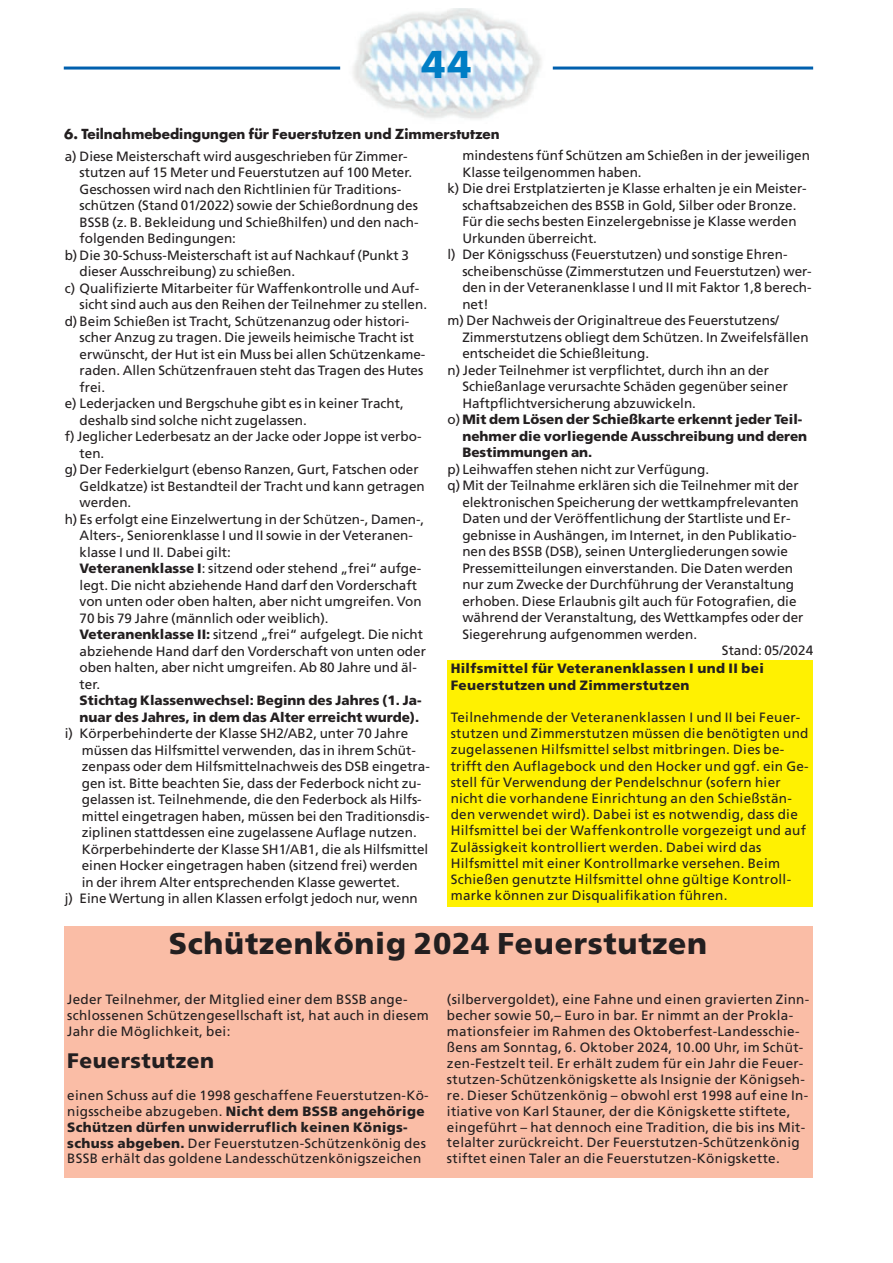
<style>
.page{position:relative;width:893px;height:1263px;background:#fff}
.page>*{position:absolute;margin:0;border:0;box-sizing:border-box;transform-origin:0 0}
.t1{font:700 36px "Futura LT";color:#007ec5}
.t2{font:900 30px "Frutiger LT";letter-spacing:.025em;color:#231f20}
.t3{font:900 21px "Frutiger LT";letter-spacing:.025em;color:#231f20}
.t4{font:13.5px "Frutiger LT";color:#231f20}
.t5{font:13.5px/15.9px "Frutiger LT";letter-spacing:.02em;color:#231f20}
.t6{font:900 13.5px/16.5px "Frutiger LT";color:#231f20}
.t7{font:900 13.5px/16.2px "Frutiger LT";letter-spacing:.025em;color:#231f20}
.t8{font:700 13.5px "Futura LT";color:#231f20}
.s1{font-weight:900}
.s2{font-weight:400}
</style>
<div class="page">
<img style="left:353px;top:9px;width:189px;height:110px">
<hr style="left:64px;top:67px;width:276px;height:3px;background:#0160ae">
<hr style="left:553px;top:67px;width:260px;height:3px;background:#0160ae">
<div style="left:448px;top:660px;width:365px;height:247px;background:#fff101"></div>
<div style="left:64px;top:926px;width:749px;height:252px;background:#fabda6"></div>
<h1 class="t1" style="left:421px;top:48px;width:52px">44</h1>
<p class="t8" style="left:64px;top:128px;width:437px">6. Teilnahmebedingungen für Feuerstutzen und Zimmerstutzen</p>
<p class="t4" style="left:65px;top:148px;width:344px">a) Diese Meisterschaft wird ausgeschrieben für Zimmer-</p>
<p class="t4" style="left:80px;top:164px;width:334px">stutzen auf 15 Meter und Feuerstutzen auf 100 Meter.</p>
<p class="t4" style="left:80px;top:181px;width:323px">Geschossen wird nach den Richtlinien für Traditions-</p>
<p class="t4" style="left:80px;top:197px;width:340px">schützen (Stand 01/2022) sowie der Schießordnung des</p>
<p class="t4" style="left:80px;top:214px;width:341px">BSSB (z. B. Bekleidung und Schießhilfen) und den nach-</p>
<p class="t4" style="left:80px;top:230px;width:158px">folgenden Bedingungen:</p>
<p class="t4" style="left:65px;top:247px;width:346px">b) Die 30-Schuss-Meisterschaft ist auf Nachkauf (Punkt 3</p>
<p class="t4" style="left:80px;top:263px;width:217px">dieser Ausschreibung) zu schießen.</p>
<p class="t4" style="left:65px;top:280px;width:356px">c) Qualifizierte Mitarbeiter für Waffenkontrolle und Auf-</p>
<p class="t4" style="left:80px;top:296px;width:349px">sicht sind auch aus den Reihen der Teilnehmer zu stellen.</p>
<p class="t4" style="left:65px;top:313px;width:346px">d) Beim Schießen ist Tracht, Schützenanzug oder histori-</p>
<p class="t4" style="left:80px;top:329px;width:336px">scher Anzug zu tragen. Die jeweils heimische Tracht ist</p>
<p class="t4" style="left:80px;top:346px;width:347px">erwünscht, der Hut ist ein Muss bei allen Schützenkame-</p>
<p class="t4" style="left:80px;top:362px;width:345px">raden. Allen Schützenfrauen steht das Tragen des Hutes</p>
<p class="t4" style="left:80px;top:379px;width:27px">frei.</p>
<p class="t4" style="left:65px;top:395px;width:341px">e) Lederjacken und Bergschuhe gibt es in keiner Tracht,</p>
<p class="t4" style="left:80px;top:412px;width:229px">deshalb sind solche nicht zugelassen.</p>
<p class="t4" style="left:65px;top:428px;width:358px">f) Jeglicher Lederbesatz an der Jacke oder Joppe ist verbo-</p>
<p class="t4" style="left:80px;top:445px;width:26px">ten.</p>
<p class="t4" style="left:65px;top:461px;width:355px">g) Der Federkielgurt (ebenso Ranzen, Gurt, Fatschen oder</p>
<p class="t4" style="left:80px;top:478px;width:347px">Geldkatze) ist Bestandteil der Tracht und kann getragen</p>
<p class="t4" style="left:80px;top:494px;width:53px">werden.</p>
<p class="t4" style="left:65px;top:511px;width:361px">h) Es erfolgt eine Einzelwertung in der Schützen-, Damen-,</p>
<p class="t4" style="left:80px;top:527px;width:335px">Alters-, Seniorenklasse I und II sowie in der Veteranen-</p>
<p class="t4" style="left:80px;top:544px;width:153px">klasse I und II. Dabei gilt:</p>
<p class="t4" style="left:80px;top:560px;width:343px"><span class="s1">Veteranenklasse I</span>: sitzend oder stehend „frei“ aufge-</p>
<p class="t4" style="left:80px;top:577px;width:339px">legt. Die nicht abziehende Hand darf den Vorderschaft</p>
<p class="t4" style="left:80px;top:593px;width:344px">von unten oder oben halten, aber nicht umgreifen. Von</p>
<p class="t4" style="left:80px;top:610px;width:251px">70 bis 79 Jahre (männlich oder weiblich).</p>
<p class="t4" style="left:80px;top:626px;width:345px"><span class="s1">Veteranenklasse II:</span> sitzend „frei“ aufgelegt. Die nicht</p>
<p class="t4" style="left:80px;top:643px;width:348px">abziehende Hand darf den Vorderschaft von unten oder</p>
<p class="t4" style="left:80px;top:659px;width:339px">oben halten, aber nicht umgreifen. Ab 80 Jahre und äl-</p>
<p class="t4" style="left:80px;top:676px;width:22px">ter.</p>
<p class="t6" style="left:80px;top:692px;width:343px">Stichtag Klassenwechsel: Beginn des Jahres (1. Ja&shy;nuar des Jahres, in dem das Alter erreicht wurde).</p>
<p class="t4" style="left:65px;top:725px;width:345px">i) Körperbehinderte der Klasse SH2/AB2, unter 70 Jahre</p>
<p class="t4" style="left:82px;top:742px;width:336px">müssen das Hilfsmittel verwenden, das in ihrem Schüt-</p>
<p class="t4" style="left:82px;top:758px;width:350px">zenpass oder dem Hilfsmittelnachweis des DSB eingetra-</p>
<p class="t4" style="left:82px;top:775px;width:341px">gen ist. Bitte beachten Sie, dass der Federbock nicht zu-</p>
<p class="t4" style="left:82px;top:791px;width:341px">gelassen ist. Teilnehmende, die den Federbock als Hilfs-</p>
<p class="t4" style="left:82px;top:808px;width:349px">mittel eingetragen haben, müssen bei den Traditionsdis-</p>
<p class="t4" style="left:82px;top:824px;width:336px">ziplinen stattdessen eine zugelassene Auflage nutzen.</p>
<p class="t4" style="left:82px;top:841px;width:348px">Körperbehinderte der Klasse SH1/AB1, die als Hilfsmittel</p>
<p class="t4" style="left:82px;top:857px;width:338px">einen Hocker eingetragen haben (sitzend frei) werden</p>
<p class="t4" style="left:82px;top:874px;width:320px">in der ihrem Alter entsprechenden Klasse gewertet.</p>
<p class="t4" style="left:65px;top:890px;width:355px">j) Eine Wertung in allen Klassen erfolgt jedoch nur, wenn</p>
<p class="t4" style="left:462px;top:148px;width:349px">mindestens fünf Schützen am Schießen in der jeweiligen</p>
<p class="t4" style="left:462px;top:164px;width:181px">Klasse teilgenommen haben.</p>
<p class="t4" style="left:447px;top:181px;width:361px">k) Die drei Erstplatzierten je Klasse erhalten je ein Meister-</p>
<p class="t4" style="left:462px;top:197px;width:336px">schaftsabzeichen des BSSB in Gold, Silber oder Bronze.</p>
<p class="t4" style="left:462px;top:214px;width:336px">Für die sechs besten Einzelergebnisse je Klasse werden</p>
<p class="t4" style="left:462px;top:230px;width:136px">Urkunden überreicht.</p>
<p class="t4" style="left:447px;top:247px;width:342px">l) Der Königsschuss (Feuerstutzen) und sonstige Ehren-</p>
<p class="t4" style="left:462px;top:263px;width:351px">scheibenschüsse (Zimmerstutzen und Feuerstutzen) wer-</p>
<p class="t4" style="left:462px;top:280px;width:351px">den in der Veteranenklasse I und II mit Faktor 1,8 berech-</p>
<p class="t4" style="left:462px;top:296px;width:28px">net!</p>
<p class="t4" style="left:447px;top:313px;width:333px">m) Der Nachweis der Originaltreue des Feuerstutzens/</p>
<p class="t4" style="left:462px;top:329px;width:348px">Zimmerstutzens obliegt dem Schützen. In Zweifelsfällen</p>
<p class="t4" style="left:462px;top:346px;width:188px">entscheidet die Schießleitung.</p>
<p class="t4" style="left:447px;top:362px;width:323px">n) Jeder Teilnehmer ist verpflichtet, durch ihn an der</p>
<p class="t4" style="left:462px;top:379px;width:327px">Schießanlage verursachte Schäden gegenüber seiner</p>
<p class="t4" style="left:462px;top:395px;width:235px">Haftpflichtversicherung abzuwickeln.</p>
<p class="t6" style="left:447px;top:411px;width:356px"><span class="s2">o)</span> Mit dem Lösen der Schießkarte erkennt jeder Teil-</p>
<p class="t6" style="left:462px;top:428px;width:346px">nehmer die vorliegende Ausschreibung und deren</p>
<p class="t6" style="left:462px;top:444px;width:132px">Bestimmungen an.</p>
<p class="t4" style="left:447px;top:461px;width:263px">p) Leihwaffen stehen nicht zur Verfügung.</p>
<p class="t4" style="left:447px;top:478px;width:353px">q) Mit der Teilnahme erklären sich die Teilnehmer mit der</p>
<p class="t4" style="left:462px;top:494px;width:338px">elektronischen Speicherung der wettkampfrelevanten</p>
<p class="t4" style="left:462px;top:511px;width:330px">Daten und der Veröffentlichung der Startliste und Er-</p>
<p class="t4" style="left:462px;top:527px;width:336px">gebnisse in Aushängen, im Internet, in den Publikatio-</p>
<p class="t4" style="left:462px;top:544px;width:327px">nen des BSSB (DSB), seinen Untergliederungen sowie</p>
<p class="t4" style="left:462px;top:560px;width:332px">Pressemitteilungen einverstanden. Die Daten werden</p>
<p class="t4" style="left:462px;top:577px;width:333px">nur zum Zwecke der Durchführung der Veranstaltung</p>
<p class="t4" style="left:462px;top:593px;width:336px">erhoben. Diese Erlaubnis gilt auch für Fotografien, die</p>
<p class="t4" style="left:462px;top:610px;width:343px">während der Veranstaltung, des Wettkampfes oder der</p>
<p class="t4" style="left:462px;top:626px;width:236px">Siegerehrung aufgenommen werden.</p>
<p class="t4" style="left:722px;top:643px;width:93px">Stand: 05/2024</p>
<p class="t7" style="left:451px;top:660px;width:315px">Hilfsmittel für Veteranenklassen I und II bei<br>Feuerstutzen und Zimmerstutzen</p>
<p class="t5" style="left:451px;top:709px;width:360px">Teilnehmende der Veteranenklassen I und II bei Feuer&shy;stutzen und Zimmerstutzen müssen die benötigten und zugelassenen Hilfsmittel selbst mitbringen. Dies be&shy;trifft den Auflagebock und den Hocker und ggf. ein Ge&shy;stell für Verwendung der Pendelschnur (sofern hier nicht die vorhandene Einrichtung an den Schießstän&shy;den verwendet wird). Dabei ist es notwendig, dass die Hilfsmittel bei der Waffenkontrolle vorgezeigt und auf Zulässigkeit kontrolliert werden. Dabei wird das Hilfsmittel mit einer Kontrollmarke versehen. Beim Schießen genutzte Hilfsmittel ohne gültige Kontroll&shy;marke können zur Disqualifikation führen.</p>
<h2 class="t2" style="left:169px;top:926px;width:540px">Schützenkönig 2024 Feuerstutzen</h2>
<p class="t5" style="left:67px;top:991px;width:363px">Jeder Teilnehmer, der Mitglied einer dem BSSB ange&shy;schlossenen Schützengesellschaft ist, hat auch in diesem<br>Jahr die Möglichkeit, bei:</p>
<h3 class="t3" style="left:67px;top:1047px;width:148px">Feuerstutzen</h3>
<p class="t5" style="left:67px;top:1087px;width:363px">einen Schuss auf die 1998 geschaffene Feuerstutzen-Kö&shy;nigsscheibe abzugeben. <span class="s1">Nicht dem BSSB angehörige Schützen dürfen unwiderruflich keinen Königs&shy;schuss abgeben.</span> Der Feuerstutzen-Schützenkönig des BSSB erhält das goldene Landesschützenkönigszeichen</p>
<p class="t5" style="left:447px;top:991px;width:364px">(silbervergoldet), eine Fahne und einen gravierten Zinn&shy;becher sowie 50,– Euro in bar. Er nimmt an der Prokla&shy;mationsfeier im Rahmen des Oktoberfest-Landesschie&shy;ßens am Sonntag, 6. Oktober 2024, 10.00 Uhr, im Schüt&shy;zen-Festzelt teil. Er erhält zudem für ein Jahr die Feuer&shy;stutzen-Schützenkönigskette als Insignie der Königseh&shy;re. Dieser Schützenkönig – obwohl erst 1998 auf eine In&shy;itiative von Karl Stauner, der die Königskette stiftete, eingeführt – hat dennoch eine Tradition, die bis ins Mit&shy;telalter zurückreicht. Der Feuerstutzen-Schützenkönig stiftet einen Taler an die Feuerstutzen-Königskette.</p>
</div>
